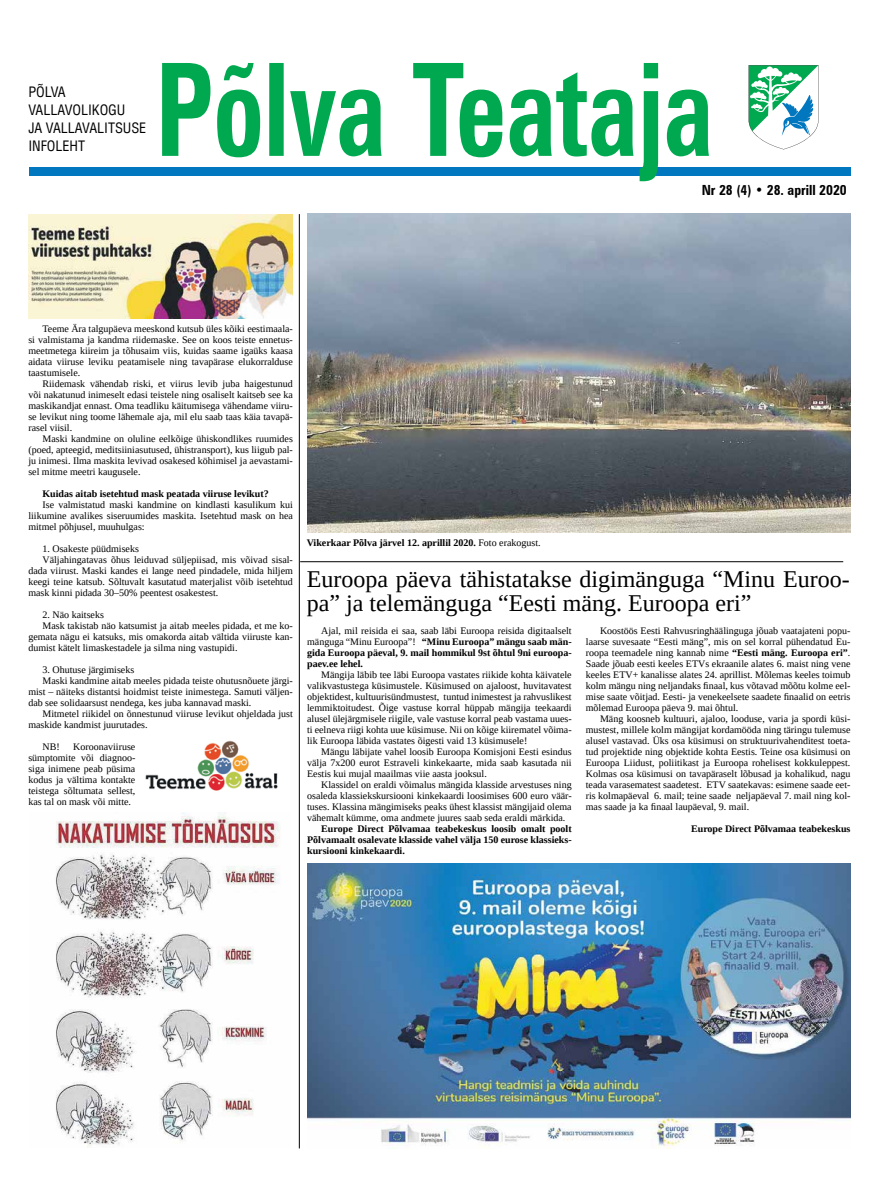
<style>
.page{position:relative;width:893px;height:1191px;background:#fff}
.page>*{position:absolute;margin:0;border:0;box-sizing:border-box;transform-origin:0 0}
.t1{font:24px/24px "Liberation Serif";color:#000}
.t2{font:14px/18px "Switzerland Condensed";color:#000}
.t3{font:700 condensed 14px "Zurich BT";color:#000}
.t4{font:10px/11px "Liberation Serif";color:#000;text-align:justify}
.t5{font:700 10px/11px "Liberation Serif";color:#000;text-align:justify}
.s1{font-weight:400}
.s2{font-weight:700}
</style>
<div class="page">
<div style="left:29px;top:167px;width:821px;height:9px;background:#0077be"></div>
<svg style="left:749px;top:65px;width:69px;height:84px"></svg>
<svg style="left:162px;top:63px;width:547px;height:118px"></svg>
<hr style="left:300px;top:561px;width:543px;height:1px;background:#000">
<hr style="left:299px;top:214px;width:1px;height:934px;background:#000">
<img style="left:307px;top:863px;width:543px;height:285px">
<img style="left:145px;top:740px;width:133px;height:51px">
<img style="left:28px;top:215px;width:265px;height:103px">
<img style="left:56px;top:812px;width:224px;height:335px">
<img style="left:307px;top:214px;width:543px;height:318px">
<h2 class="t2" style="left:28px;top:83px;width:119px">PÕLVA<br>VALLAVOLIKOGU<br>JA VALLAVALITSUSE<br>INFOLEHT</h2>
<h2 class="t3" style="left:702px;top:181px;width:147px">Nr 28 (4) • 28. aprill 2020</h2>
<p class="t4" style="left:28px;top:323px;width:266px;text-indent:14px">Teeme Ära talgupäeva meeskond kutsub üles kõiki eestimaala&shy;si valmistama ja kandma riidemaske. See on koos teiste ennetus&shy;meetmetega kiireim ja tõhusaim viis, kuidas saame igaüks kaasa aidata viiruse leviku peatamisele ning tavapärase elukorralduse taastumisele.</p>
<p class="t4" style="left:28px;top:378px;width:266px;text-indent:14px">Riidemask vähendab riski, et viirus levib juba haigestunud või nakatunud inimeselt edasi teistele ning osaliselt kaitseb see ka maskikandjat ennast. Oma teadliku käitumisega vähendame viiru&shy;se levikut ning toome lähemale aja, mil elu saab taas käia tavapä&shy;rasel viisil.</p>
<p class="t4" style="left:28px;top:433px;width:266px;text-indent:14px">Maski kandmine on oluline eelkõige ühiskondlikes ruumides (poed, apteegid, meditsiiniasutused, ühistransport), kus liigub pal&shy;ju inimesi. Ilma maskita levivad osakesed köhimisel ja aevastami&shy;sel mitme meetri kaugusele.</p>
<p class="t5" style="left:43px;top:488px;width:228px">Kuidas aitab isetehtud mask peatada viiruse levikut?</p>
<p class="t4" style="left:28px;top:499px;width:266px;text-indent:14px">Ise valmistatud maski kandmine on kindlasti kasulikum kui liikumine avalikes siseruumides maskita. Isetehtud mask on hea mitmel põhjusel, muuhulgas:</p>
<p class="t4" style="left:43px;top:543px;width:98px">1. Osakeste püüdmiseks</p>
<p class="t4" style="left:43px;top:554px;width:252px">Väljahingatavas õhus leiduvad süljepiisad, mis võivad sisal-</p>
<p class="t4" style="left:28px;top:565px;width:266px">dada viirust. Maski kandes ei lange need pindadele, mida hiljem</p>
<p class="t4" style="left:28px;top:576px;width:266px">keegi teine katsub. Sõltuvalt kasutatud materjalist võib isetehtud</p>
<p class="t4" style="left:28px;top:587px;width:191px">mask kinni pidada 30–50% peentest osakestest.</p>
<p class="t4" style="left:43px;top:609px;width:63px">2. Näo kaitseks</p>
<p class="t4" style="left:43px;top:620px;width:252px">Mask takistab näo katsumist ja aitab meeles pidada, et me ko-</p>
<p class="t4" style="left:28px;top:631px;width:266px">gemata nägu ei katsuks, mis omakorda aitab vältida viiruste kan-</p>
<p class="t4" style="left:28px;top:642px;width:211px">dumist kätelt limaskestadele ja silma ning vastupidi.</p>
<p class="t4" style="left:43px;top:664px;width:93px">3. Ohutuse järgimiseks</p>
<p class="t4" style="left:43px;top:675px;width:252px">Maski kandmine aitab meeles pidada teiste ohutusnõuete järgi-</p>
<p class="t4" style="left:28px;top:686px;width:266px">mist – näiteks distantsi hoidmist teiste inimestega. Samuti väljen-</p>
<p class="t4" style="left:28px;top:697px;width:225px">dab see solidaarsust nendega, kes juba kannavad maski.</p>
<p class="t4" style="left:43px;top:708px;width:252px">Mitmetel riikidel on õnnestunud viiruse levikut ohjeldada just</p>
<p class="t4" style="left:28px;top:719px;width:121px">maskide kandmist juurutades.</p>
<p class="t4" style="left:43px;top:741px;width:19px">NB!</p>
<p class="t4" style="left:28px;top:741px;width:109px;text-indent:45px">Koroonaviiruse sümptomite või diagnoo&shy;siga inimene peab püsima kodus ja vältima kontakte teistega sõltumata sellest, kas tal on mask või mitte.</p>
<p class="t5" style="left:307px;top:536px;width:235px">Vikerkaar Põlva järvel 12. aprillil 2020. <span class="s1">Foto erakogust.</span></p>
<h1 class="t1" style="left:307px;top:567px;width:545px">Euroopa päeva tähistatakse digimänguga “Minu Euroo&shy;pa” ja telemänguga “Eesti mäng. Euroopa eri”</h1>
<p class="t4" style="left:586px;top:625px;width:266px;text-indent:14px">Koostöös Eesti Rahvusringhäälinguga jõuab vaatajateni popu&shy;laarse suvesaate “Eesti mäng”, mis on sel korral pühendatud Eu&shy;roopa teemadele ning kannab nime <span class="s2">“Eesti mäng. Euroopa eri”</span>.<br>Saade jõuab eesti keeles ETVs ekraanile alates 6. maist ning vene keeles ETV+ kanalisse alates 24. aprillist. Mõlemas keeles toimub kolm mängu ning neljandaks finaal, kus võtavad mõõtu kolme eel&shy;mise saate võitjad. Eesti- ja venekeelsete saadete finaalid on eetris mõlemad Euroopa päeva 9. mai õhtul.</p>
<p class="t4" style="left:586px;top:713px;width:266px;text-indent:14px">Mäng koosneb kultuuri, ajaloo, looduse, varia ja spordi küsi&shy;mustest, millele kolm mängijat kordamööda ning täringu tulemuse alusel vastavad. Üks osa küsimusi on struktuurivahenditest toeta&shy;tud projektide ning objektide kohta Eestis. Teine osa küsimusi on Euroopa Liidust, poliitikast ja Euroopa rohelisest kokkuleppest.<br>Kolmas osa küsimusi on tavapäraselt lõbusad ja kohalikud, nagu teada varasematest saadetest. ETV saatekavas: esimene saade eet&shy;ris kolmapäeval 6. mail; teine saade neljapäeval 7. mail ning kol&shy;mas saade ja ka finaal laupäeval, 9. mail.</p>
<p class="t5" style="left:691px;top:823px;width:161px">Europe Direct Põlvamaa teabekeskus</p>
<p class="t5" style="left:307px;top:625px;width:266px;text-indent:14px"><span class="s1">Ajal, mil reisida ei saa, saab läbi Euroopa reisida digitaalselt mänguga “Minu Euroopa”!</span> “Minu Euroopa” mängu saab män&shy;gida Euroopa päeval, 9. mail hommikul 9st õhtul 9ni euroopa&shy;paev.ee lehel.</p>
<p class="t4" style="left:307px;top:669px;width:266px;text-indent:14px">Mängija läbib tee läbi Euroopa vastates riikide kohta käivatele valikvastustega küsimustele. Küsimused on ajaloost, huvitavatest objektidest, kultuurisündmustest, tuntud inimestest ja rahvuslikest lemmiktoitudest. Õige vastuse korral hüppab mängija teekaardi alusel ülejärgmisele riigile, vale vastuse korral peab vastama uues&shy;ti eelneva riigi kohta uue küsimuse. Nii on kõige kiirematel võima&shy;lik Euroopa läbida vastates õigesti vaid 13 küsimusele!</p>
<p class="t4" style="left:307px;top:746px;width:266px;text-indent:14px">Mängu läbijate vahel loosib Euroopa Komisjoni Eesti esindus välja 7x200 eurot Estraveli kinkekaarte, mida saab kasutada nii Eestis kui mujal maailmas viie aasta jooksul.</p>
<p class="t4" style="left:307px;top:779px;width:266px;text-indent:14px">Klassidel on eraldi võimalus mängida klasside arvestuses ning osaleda klassiekskursiooni kinkekaardi loosimises 600 euro väär&shy;tuses. Klassina mängimiseks peaks ühest klassist mängijaid olema vähemalt kümme, oma andmete juures saab seda eraldi märkida.</p>
<p class="t5" style="left:307px;top:823px;width:266px;text-indent:14px">Europe Direct Põlvamaa teabekeskus loosib omalt poolt Põlvamaalt osalevate klasside vahel välja 150 eurose klassieks&shy;kursiooni kinkekaardi.</p>
</div>
